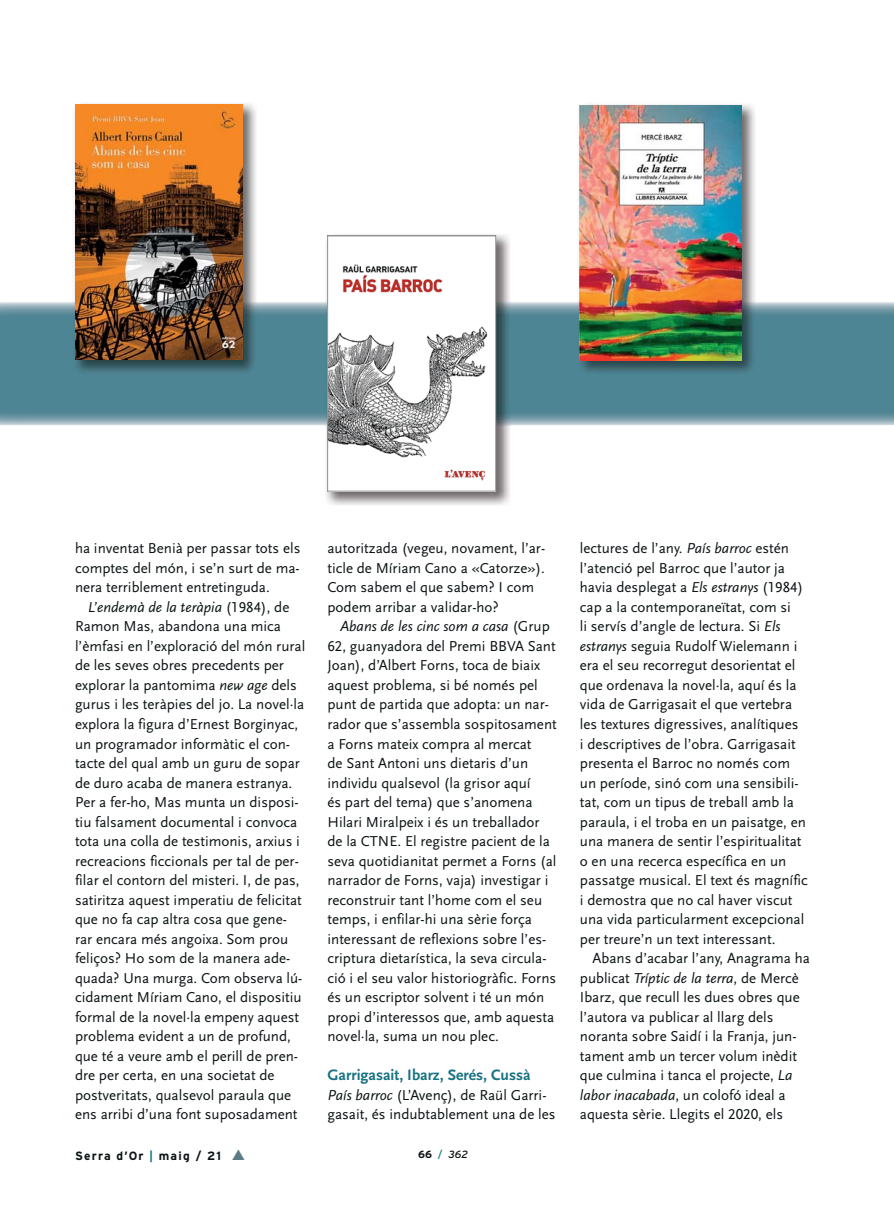
<style>
.page{position:relative;width:894px;height:1213px;background:#fff}
.page>*{position:absolute;margin:0;border:0;box-sizing:border-box;transform-origin:0 0}
.t1{font:15.75px "Scala Sans Bold LF";color:#177281}
.t2{font:15px/19.5px "Scala Sans Regular LF";color:#0c1314}
.t3{font:15px "Scala Sans Regular LF Italic";color:#0c1314}
.t4{font:700 12px "Interstate";letter-spacing:.1em;color:#0c1314}
.t5{font:italic 10.5px "Interstate";color:#0c1314}
.s1{font-family:"Scala Sans Regular LF"}
.s2{font-family:"Scala Sans Regular LF Italic"}
.s3{color:#177281}
.s4{font-weight:700;font-style:normal}
.s5{font-style:normal;color:#177281}
</style>
<div class="page">
<img style="left:0;top:302px;width:893px;height:123px">
<img style="left:577px;top:104px;width:178px;height:271px">
<img style="left:580px;top:105px;width:161px;height:255px">
<img style="left:73px;top:103px;width:184px;height:271px">
<img style="left:75px;top:105px;width:167px;height:255px">
<img style="left:325px;top:234px;width:185px;height:271px">
<img style="left:325px;top:302px;width:185px;height:123px">
<img style="left:329px;top:238px;width:165px;height:251px">
<div style="left:327px;top:236px;width:169px;height:255px;border:1px solid #949697"></div>
<p class="t2" style="left:75px;top:540px;width:227px;text-align:justify">ha inventat Benià per passar tots els comptes del món, i se’n surt de ma&shy;nera terriblement entretinguda.</p>
<p class="t3" style="left:88px;top:601px;width:203px">L’endemà de la teràpia <span class="s1">(1984), de</span></p>
<p class="t2" style="left:75px;top:618px;width:232px">Ramon Mas, abandona una mica l’èmfasi en l’exploració del món rural de les seves obres precedents per explorar la pantomima <span class="s2">new age</span> dels gurus i les teràpies del jo. La novel·la explora la figura d’Ernest Borginyac, un programador informàtic el con&shy;tacte del qual amb un guru de sopar de duro acaba de manera estranya.<br>Per a fer-ho, Mas munta un disposi&shy;tiu falsament documental i convoca tota una colla de testimonis, arxius i recreacions ficcionals per tal de per&shy;filar el contorn del misteri. I, de pas, satiritza aquest imperatiu de felicitat que no fa cap altra cosa que gene&shy;rar encara més angoixa. Som prou feliços? Ho som de la manera ade&shy;quada? Una murga. Com observa lú&shy;cidament Míriam Cano, el dispositiu formal de la novel·la empeny aquest problema evident a un de profund, que té a veure amb el perill de pren&shy;dre per certa, en una societat de postveritats, qualsevol paraula que ens arribi d’una font suposadament</p>
<p class="t2" style="left:327px;top:540px;width:219px">autoritzada (vegeu, novament, l’ar&shy;ticle de Míriam Cano a «Catorze»).<br>Com sabem el que sabem? I com podem arribar a validar-ho?</p>
<p class="t3" style="left:340px;top:620px;width:211px">Abans de les cinc som a casa <span class="s1">(Grup</span></p>
<p class="t2" style="left:327px;top:637px;width:231px">62, guanyadora del Premi BBVA Sant Joan), d’Albert Forns, toca de biaix aquest problema, si bé només pel punt de partida que adopta: un nar&shy;rador que s’assembla sospitosament a Forns mateix compra al mercat<br>de Sant Antoni uns dietaris d’un individu qualsevol (la grisor aquí<br>és part del tema) que s’anomena Hilari Miralpeix i és un treballador de la CTNE. El registre pacient de la seva quotidianitat permet a Forns (al narrador de Forns, vaja) investigar i reconstruir tant l’home com el seu temps, i enfilar-hi una sèrie força interessant de reflexions sobre l’es&shy;criptura dietarística, la seva circula&shy;ció i el seu valor historiogràfic. Forns és un escriptor solvent i té un món propi d’interessos que, amb aquesta novel·la, suma un nou plec.</p>
<p class="t1" style="left:327px;top:1068px;width:205px">Garrigasait, Ibarz, Serés, Cussà</p>
<p class="t2" style="left:327px;top:1086px;width:229px"><span class="s2">País barroc</span> (L’Avenç), de Raül Garri&shy;gasait, és indubtablement una de les</p>
<p class="t4" style="left:75px;top:1150px;width:148px">Serra d’Or <span class="s3">|</span> maig / 21</p>
<p class="t5" style="left:418px;top:1148px;width:51px"><span class="s4">66</span> <span class="s5">/</span> 362</p>
<p class="t2" style="left:580px;top:540px;width:229px">lectures de l’any. <span class="s2">País barroc</span> estén l’atenció pel Barroc que l’autor ja havia desplegat a <span class="s2">Els estranys</span> (1984) cap a la contemporaneïtat, com si<br>li servís d’angle de lectura. Si <span class="s2">Els estranys</span> seguia Rudolf Wielemann i era el seu recorregut desorientat el que ordenava la novel·la, aquí és la vida de Garrigasait el que vertebra les textures digressives, analítiques<br>i descriptives de l’obra. Garrigasait presenta el Barroc no només com un període, sinó com una sensibili&shy;tat, com un tipus de treball amb la paraula, i el troba en un paisatge, en una manera de sentir l’espiritualitat o en una recerca específica en un passatge musical. El text és magnífic i demostra que no cal haver viscut una vida particularment excepcional per treure’n un text interessant.</p>
<p class="t2" style="left:580px;top:949px;width:231px;text-indent:13px">Abans d’acabar l’any, Anagrama ha publicat <span class="s2">Tríptic de la terra</span>, de Mercè Ibarz, que recull les dues obres que l’autora va publicar al llarg dels noranta sobre Saidí i la Franja, jun&shy;tament amb un tercer volum inèdit que culmina i tanca el projecte, <span class="s2">La labor inacabada</span>, un colofó ideal a aquesta sèrie. Llegits el 2020, els</p>
</div>
